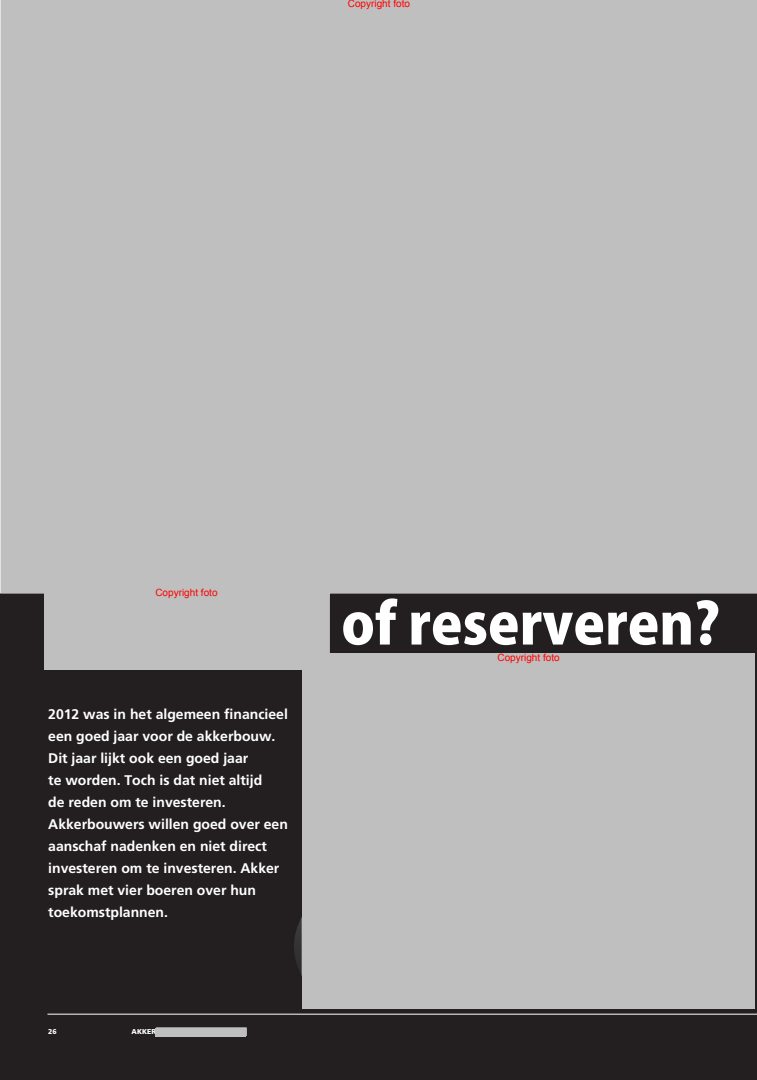
<style>
.page{position:relative;width:757px;height:1080px;background:#fff}
.page>*{position:absolute;margin:0;border:0;box-sizing:border-box;transform-origin:0 0}
.t1{font:800 56.5px "Koz Go Pro";color:#fff}
.t2{font:700 14px/22px "Frutiger LT Std";color:#fff}
.t3{font:10px "Arial";color:#f00}
.t4{font:900 7px "Frutiger LT Std";color:#fff}
</style>
<div class="page">
<div style="left:0;top:593px;width:757px;height:487px;background:#231f20"></div>
<img style="left:294px;top:916px;width:8px;height:61px">
<hr style="left:47px;top:1014px;width:710px;height:1px;background:#fff">
<div style="left:0;top:0;width:757px;height:593px;background:#bfbfbf"></div>
<div style="left:44px;top:588px;width:285px;height:81px;background:#bfbfbf"></div>
<div style="left:155px;top:1028px;width:91px;height:9px;background:#bfbfbf"></div>
<div style="left:302px;top:653px;width:453px;height:355px;background:#bfbfbf"></div>
<p class="t3" style="left:348px;top:-3px;width:64px">Copyright foto</p>
<p class="t3" style="left:155px;top:586px;width:64px">Copyright foto</p>
<p class="t2" style="left:48px;top:703px;width:241px">2012 was in het algemeen financieel een goed jaar voor de akkerbouw.<br>Dit jaar lijkt ook een goed jaar<br>te worden. Toch is dat niet altijd<br>de reden om te investeren.<br>Akkerbouwers willen goed over een aanschaf nadenken en niet direct investeren om te investeren. Akker sprak met vier boeren over hun toekomstplannen.</p>
<p class="t4" style="left:48px;top:1027px;width:10px">26</p>
<p class="t4" style="left:132px;top:1027px;width:26px">AKKER</p>
<p class="t1" style="left:341px;top:587px;width:380px">of reserveren?</p>
<p class="t3" style="left:497px;top:651px;width:64px">Copyright foto</p>
</div>
